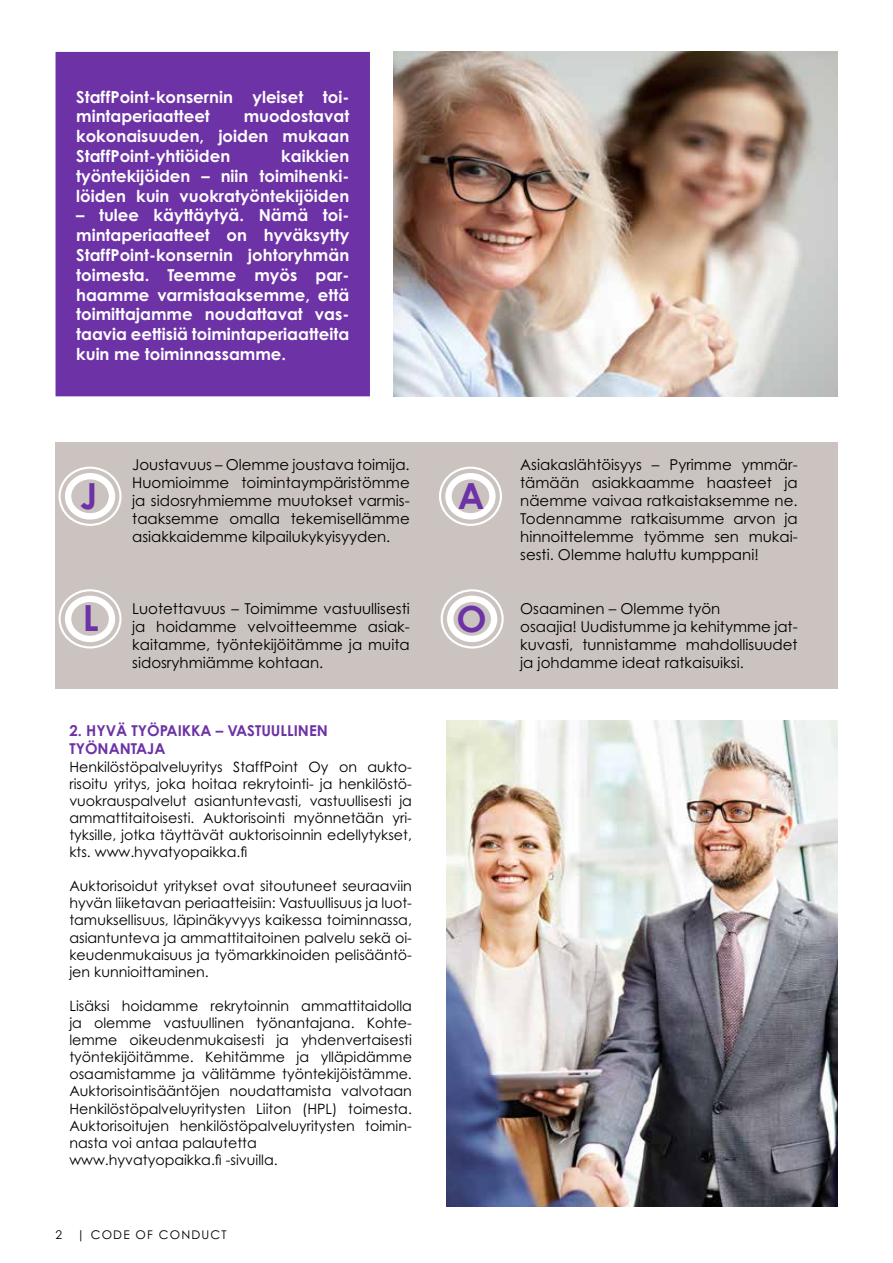
<style>
.page{position:relative;width:893px;height:1263px;background:#fff}
.page>*{position:absolute;margin:0;border:0;box-sizing:border-box;transform-origin:0 0}
.t1{font:700 36px "Century Gothic Std";color:#6d32a6}
.t2{font:700 16.5px/19.8px "Century Gothic Std";color:#fff;text-align:justify}
.t3{font:15px/18px "Century Gothic Std";color:#000;text-align:justify}
.t4{font:700 15px/18px "Century Gothic Std";color:#6d32a6}
.t5{font:14.25px/17.1px "Century Gothic Std";color:#000;text-align:justify}
.t6{font:12px "Century Gothic Std";letter-spacing:.1em;color:#000}
</style>
<div class="page">
<div style="left:56px;top:442px;width:782px;height:247px;background:#cac3c0"></div>
<img style="left:394px;top:52px;width:444px;height:344px">
<div style="left:59px;top:467px;width:63px;height:59px;border:2px solid #fff;border-radius:50%"></div>
<div style="left:65px;top:473px;width:50px;height:46px;border:6px solid #fff;border-radius:50%"></div>
<div style="left:59px;top:589px;width:63px;height:59px;border:2px solid #fff;border-radius:50%"></div>
<div style="left:65px;top:596px;width:50px;height:46px;border:6px solid #fff;border-radius:50%"></div>
<div style="left:439px;top:467px;width:63px;height:59px;border:2px solid #fff;border-radius:50%"></div>
<div style="left:445px;top:473px;width:51px;height:46px;border:6px solid #fff;border-radius:50%"></div>
<div style="left:441px;top:589px;width:63px;height:59px;border:2px solid #fff;border-radius:50%"></div>
<div style="left:447px;top:596px;width:50px;height:46px;border:6px solid #fff;border-radius:50%"></div>
<img style="left:446px;top:720px;width:392px;height:486px">
<div style="left:56px;top:52px;width:314px;height:344px;background:#6d32a6"></div>
<p class="t2" style="left:76px;top:86px;width:275px">StaffPoint-konsernin yleiset toi&shy;mintaperiaatteet</p>
<p class="t2" style="left:76px;top:106px;width:275px;text-indent:167px">muodostavat kokonaisuuden, joiden mukaan StaffPoint-yhtiöiden</p>
<p class="t2" style="left:76px;top:146px;width:275px;text-indent:205px">kaikkien työntekijöiden – niin toimihenki&shy;löiden kuin vuokratyöntekijöiden</p>
<p class="t2" style="left:76px;top:205px;width:275px">– tulee käyttäytyä. Nämä toi&shy;mintaperiaatteet on hyväksytty StaffPoint-konsernin johtoryhmän toimesta. Teemme myös par&shy;haamme varmistaaksemme, että toimittajamme noudattavat vas&shy;taavia eettisiä toimintaperiaatteita kuin me toiminnassamme.</p>
<h1 class="t1" style="left:80px;top:473px;width:19px">J</h1>
<h1 class="t1" style="left:83px;top:596px;width:17px">L</h1>
<p class="t3" style="left:132px;top:455px;width:279px">Joustavuus – Olemme joustava toimija.<br>Huomioimme toimintaympäristömme ja sidosryhmiemme muutokset varmis&shy;taaksemme omalla tekemisellämme asiakkaidemme kilpailukykyisyyden.</p>
<p class="t3" style="left:132px;top:599px;width:279px">Luotettavuus – Toimimme vastuullisesti ja hoidamme velvoitteemme asiak&shy;kaitamme, työntekijöitämme ja muita sidosryhmiämme kohtaan.</p>
<p class="t4" style="left:69px;top:722px;width:260px">2. HYVÄ TYÖPAIKKA – VASTUULLINEN<br>TYÖNANTAJA</p>
<p class="t5" style="left:69px;top:758px;width:344px">Henkilöstöpalveluyritys StaffPoint Oy on aukto&shy;risoitu yritys, joka hoitaa rekrytointi- ja henkilöstö&shy;vuokrauspalvelut asiantuntevasti, vastuullisesti ja ammattitaitoisesti. Auktorisointi myönnetään yri&shy;tyksille, jotka täyttävät auktorisoinnin edellytykset, kts. www.hyvatyopaikka.fi</p>
<p class="t5" style="left:69px;top:877px;width:344px">Auktorisoidut yritykset ovat sitoutuneet seuraaviin hyvän liiketavan periaatteisiin: Vastuullisuus ja luot&shy;tamuksellisuus, läpinäkyvyys kaikessa toiminnassa, asiantunteva ja ammattitaitoinen palvelu sekä oi&shy;keudenmukaisuus ja työmarkkinoiden pelisääntö&shy;jen kunnioittaminen.</p>
<p class="t5" style="left:69px;top:997px;width:344px;text-align:left">Lisäksi hoidamme rekrytoinnin ammattitaidolla ja olemme vastuullinen työnantajana. Kohte&shy;lemme oikeudenmukaisesti ja yhdenvertaisesti työntekijöitämme. Kehitämme ja ylläpidämme osaamistamme ja välitämme työntekijöistämme.<br>Auktorisointisääntöjen noudattamista valvotaan Henkilöstöpalveluyritysten Liiton (HPL) toimesta.<br>Auktorisoitujen henkilöstöpalveluyritysten toimin&shy;nasta voi antaa palautetta www.hyvatyopaikka.fi -sivuilla.</p>
<p class="t6" style="left:56px;top:1227px;width:173px">2 | CODE OF CONDUCT</p>
<h1 class="t1" style="left:458px;top:473px;width:28px">A</h1>
<h1 class="t1" style="left:456px;top:596px;width:32px">O</h1>
<p class="t3" style="left:520px;top:455px;width:279px">Asiakaslähtöisyys – Pyrimme ymmär&shy;tämään asiakkaamme haasteet ja näemme vaivaa ratkaistaksemme ne.<br>Todennamme ratkaisumme arvon ja hinnoittelemme työmme sen mukai&shy;sesti. Olemme haluttu kumppani!</p>
<p class="t3" style="left:520px;top:599px;width:279px;text-align:left">Osaaminen – Olemme työn<br>osaajia! Uudistumme ja kehitymme jat&shy;kuvasti, tunnistamme mahdollisuudet ja johdamme ideat ratkaisuiksi.</p>
</div>
